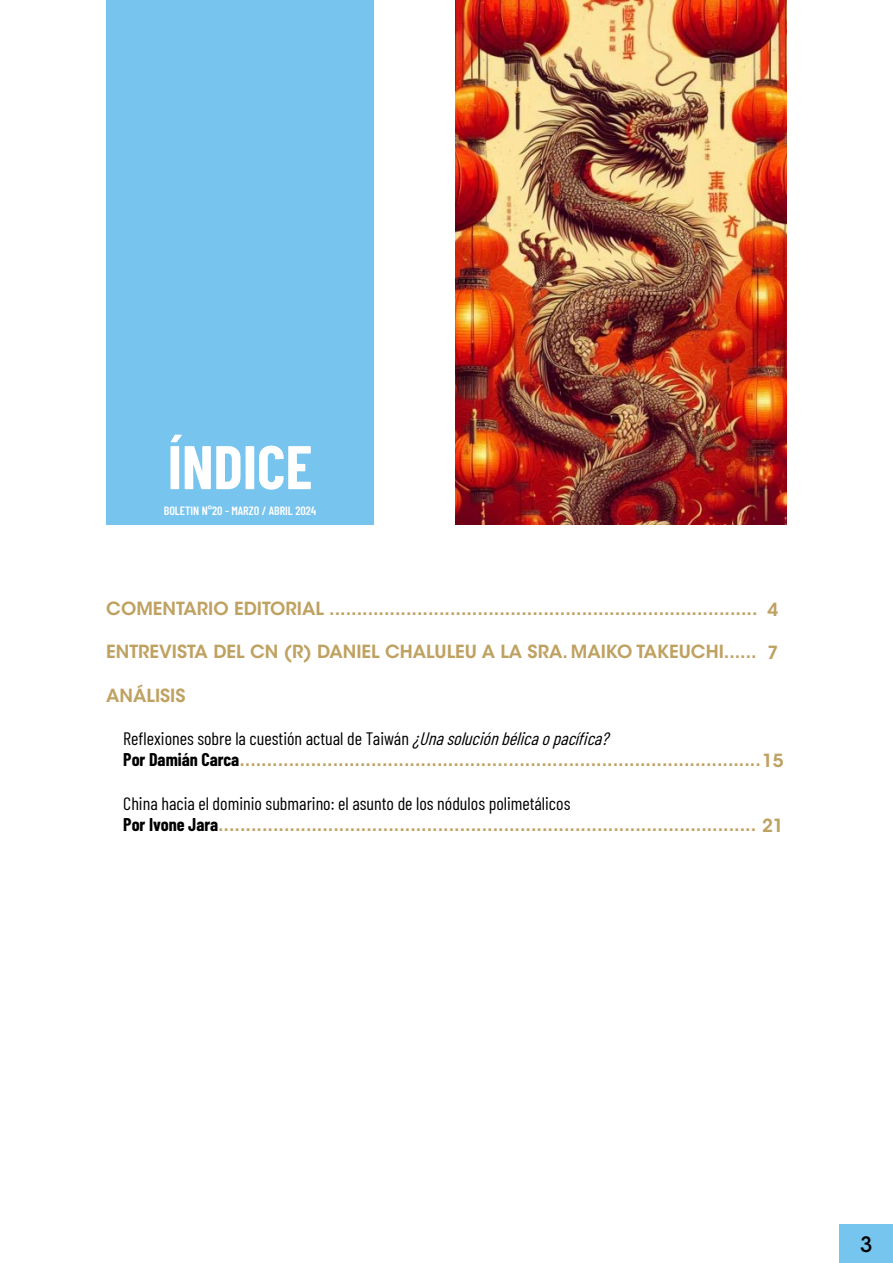
<style>
.page{position:relative;width:893px;height:1263px;background:#fff}
.page>*{position:absolute;margin:0;border:0;box-sizing:border-box;transform-origin:0 0}
.t1{font:700 61.5px "Barlow Condensed";color:#fff}
.t2{font:500 21px "ITC Avant Garde Std";color:#000}
.t3{font:600 18px "ITC Avant Garde Std";color:#bfa161}
.t4{font:18px "Barlow Condensed";color:#000}
.t5{font:600 12px "Barlow Condensed";color:#fff}
.s1{font-style:italic}
.s2{font-family:"Barlow Condensed";font-weight:700;color:#000}
</style>
<div class="page">
<div style="left:839px;top:1224px;width:54px;height:39px;background:#76c5ee"></div>
<div style="left:106px;top:0;width:268px;height:525px;background:#77c4ee"></div>
<img style="left:455px;top:0;width:332px;height:525px">
<h1 class="t1" style="left:168px;top:423px;width:146px">ÍNDICE</h1>
<p class="t5" style="left:164px;top:502px;width:154px">BOLETIN N°20 - MARZO / ABRIL 2024</p>
<p class="t3" style="left:106px;top:597px;width:653px">COMENTARIO EDITORIAL ..............................................................................</p>
<p class="t3" style="left:106px;top:640px;width:21px">ENTRE</p>
<p class="t3" style="left:159px;top:640px;width:66px">VISTA DEL</p>
<p class="t3" style="left:250px;top:640px;width:91px">CN (R) DANIEL</p>
<p class="t3" style="left:385px;top:640px;width:155px">CHALULEU ALA SRA</p>
<p class="t3" style="left:562px;top:640px;width:196px">. MAIKO TAKEUCHI......</p>
<p class="t3" style="left:106px;top:684px;width:80px">ANÁLISIS</p>
<p class="t4" style="left:123px;top:725px;width:492px">Reflexiones sobre la cuestión actual de Taiwán <span class="s1">¿Unasoluciónbélicaopacífica?</span></p>
<p class="t3" style="left:123px;top:748px;width:662px"><span class="s2">Por Damián Carca</span>...............................................................................................15</p>
<p class="t4" style="left:123px;top:790px;width:449px">China hacia el dominio submarino: el asunto de los nódulos polimetálicos</p>
<p class="t3" style="left:123px;top:813px;width:662px"><span class="s2">Por Ivone Jara</span>.................................................................................................. 21</p>
<p class="t3" style="left:767px;top:598px;width:12px">4</p>
<p class="t3" style="left:767px;top:641px;width:12px">7</p>
<p class="t2" style="left:860px;top:1231px;width:14px">3</p>
</div>
